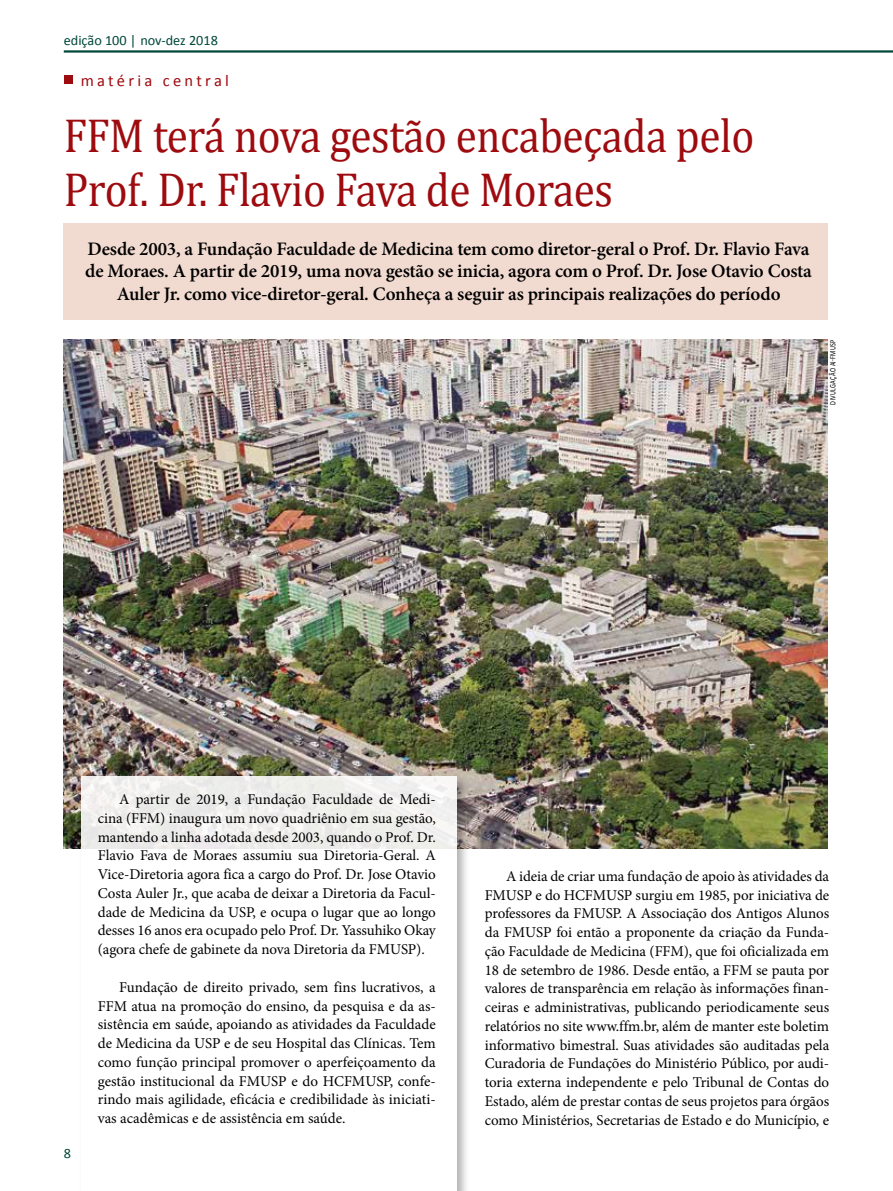
<style>
.page{position:relative;width:893px;height:1191px;background:#fff}
.page>*{position:absolute;margin:0;border:0;box-sizing:border-box;transform-origin:0 0}
.t1{font:48px/54px "Cambria";letter-spacing:-.01em;color:#9e0b0f;scale:.9 1}
.t2{font:600 19.05px/22.8px "Minion Pro";letter-spacing:-.01em;color:#000;text-align:center}
.t3{font:16.5px "Calibri";letter-spacing:.2em;color:#9e0b0f}
.t4{font:15px/18.8px "Minion Pro";letter-spacing:-.005em;color:#000;text-align:justify}
.t5{font:14.25px "Calibri";color:#00483a}
.t6{font:8.25px "Calibri";letter-spacing:.05em;color:#000;scale:.75 1}
</style>
<div class="page">
<div style="left:64px;top:75px;width:9px;height:9px;background:#9e0b0f"></div>
<hr style="left:64px;top:50px;width:829px;height:3px;background:#00483a">
<div style="left:64px;top:224px;width:764px;height:96px;background:#f1dad0"></div>
<img style="left:64px;top:339px;width:764px;height:510px">
<div style="left:79px;top:774px;width:392px;height:417px;background:#000;opacity:.34"></div>
<div style="left:81px;top:776px;width:375px;height:415px;background:#fff"></div>
<p class="t5" style="left:64px;top:32px;width:156px">edição 100 | nov-dez 2018</p>
<p class="t3" style="left:81px;top:70px;width:150px">matéria central</p>
<h1 class="t1" style="left:64px;top:108px;width:769px">FFM terá nova gestão encabeçada pelo<br>Prof. Dr. Flavio Fava de Moraes</h1>
<p class="t2" style="left:85px;top:237px;width:728px">Desde 2003, a Fundação Faculdade de Medicina tem como diretor-geral o Prof. Dr. Flavio Fava de Moraes. A partir de 2019, uma nova gestão se inicia, agora com o Prof. Dr. Jose Otavio Costa<br>Auler Jr. como vice-diretor-geral. Conheça a seguir as principais realizações do período</p>
<p class="t6" style="left:827px;top:404px;width:88px;rotate:-90deg">DIVULGAÇÃO AI-FMUSP</p>
<p class="t5" style="left:64px;top:1144px;width:9px">8</p>
<p class="t4" style="left:98px;top:790px;width:340px;text-indent:21px">A partir de 2019, a Fundação Faculdade de Medi&shy;cina (FFM) inaugura um novo quadriênio em sua gestão, mantendo a linha adotada desde 2003, quando o Prof. Dr.<br>Flavio Fava de Moraes assumiu sua Diretoria-Geral. A Vice-Diretoria agora fica a cargo do Prof. Dr. Jose Otavio Costa Auler Jr., que acaba de deixar a Diretoria da Facul&shy;dade de Medicina da USP, e ocupa o lugar que ao longo desses 16 anos era ocupado pelo Prof. Dr. Yassuhiko Okay (agora chefe de gabinete da nova Diretoria da FMUSP).</p>
<p class="t4" style="left:98px;top:977px;width:340px;text-indent:21px">Fundação de direito privado, sem fins lucrativos, a FFM atua na promoção do ensino, da pesquisa e da as&shy;sistência em saúde, apoiando as atividades da Faculdade de Medicina da USP e de seu Hospital das Clínicas. Tem como função principal promover o aperfeiçoamento da gestão institucional da FMUSP e do HCFMUSP, confe&shy;rindo mais agilidade, eficácia e credibilidade às iniciati&shy;vas acadêmicas e de assistência em saúde.</p>
<p class="t4" style="left:485px;top:866px;width:346px;text-indent:21px">A ideia de criar uma fundação de apoio às atividades da FMUSP e do HCFMUSP surgiu em 1985, por iniciativa de professores da FMUSP. A Associação dos Antigos Alunos da FMUSP foi então a proponente da criação da Funda&shy;ção Faculdade de Medicina (FFM), que foi oficializada em 18 de setembro de 1986. Desde então, a FFM se pauta por valores de transparência em relação às informações finan&shy;ceiras e administrativas, publicando periodicamente seus relatórios no site www.ffm.br, além de manter este boletim informativo bimestral. Suas atividades são auditadas pela Curadoria de Fundações do Ministério Público, por audi&shy;toria externa independente e pelo Tribunal de Contas do Estado, além de prestar contas de seus projetos para órgãos como Ministérios, Secretarias de Estado e do Município, e</p>
</div>
